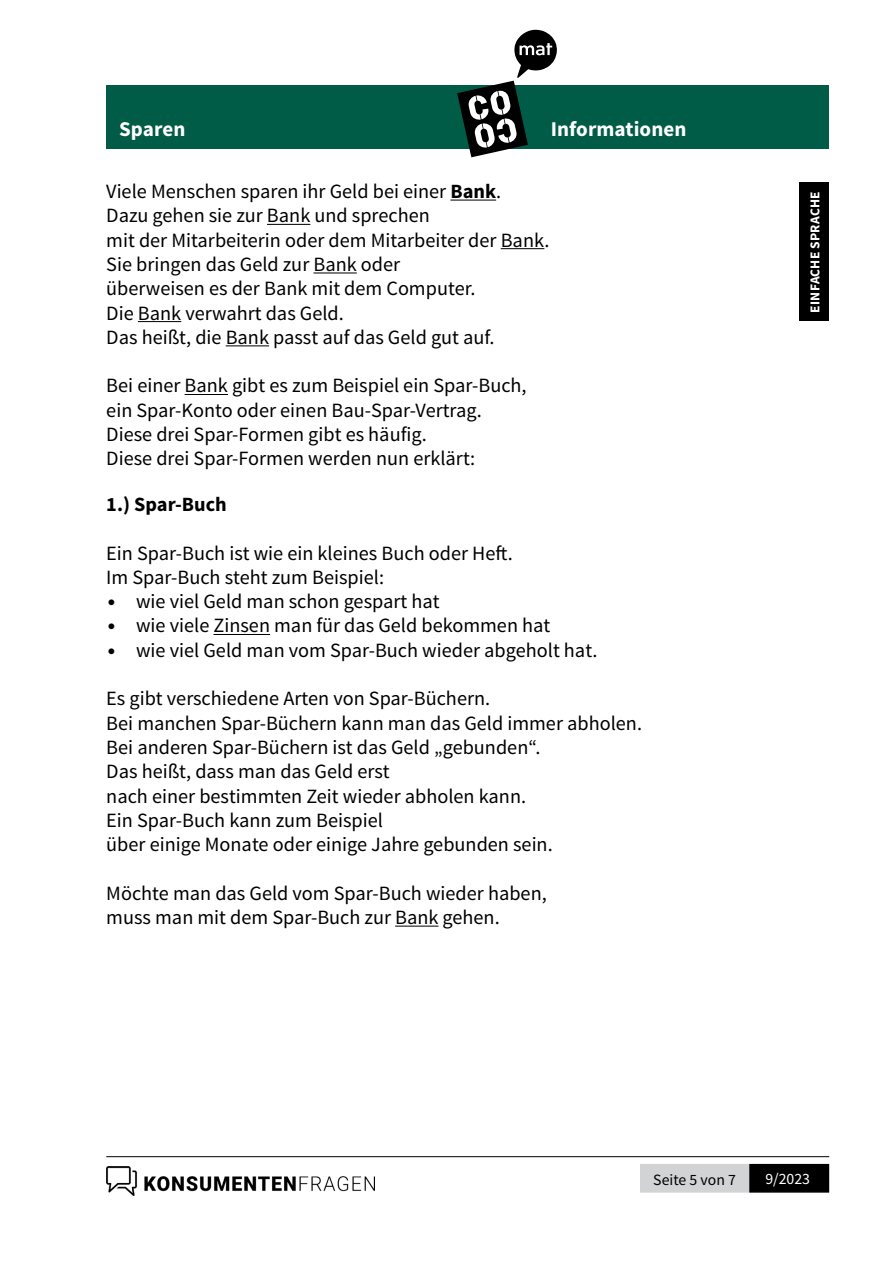
<style>
.page{position:relative;width:893px;height:1263px;background:#fff}
.page>*{position:absolute;margin:0;border:0;box-sizing:border-box;transform-origin:0 0}
.t1{font:700 21px "Source Sans Pro";letter-spacing:.005em;color:#fff}
.P_Lauftext_13_5{font:20.25px/24.3px "Source Sans Pro";color:#000}
.H4_H4_13_5_Bold{font:700 20.25px "Source Sans Pro";color:#000}
.t2{font:15.75px "Source Sans Pro";color:#000}
.t3{font:15.75px "Source Sans Pro";color:#fff}
.t4{font:700 13.5px "Source Sans Pro";letter-spacing:.015em;color:#fff}
.s1{font-weight:700}
.s2{font-family:"Trebuchet MS"}
</style>
<div class="page">
<div style="left:640px;top:1164px;width:109px;height:28px;background:#d1d3d4"></div>
<div style="left:749px;top:1164px;width:80px;height:28px;background:#000"></div>
<hr style="left:106px;top:1156px;width:723px;height:1px;background:#000">
<img style="left:106px;top:1166px;width:268px;height:29px">
<div style="left:106px;top:85px;width:723px;height:64px;background:#005b47"></div>
<svg style="left:457px;top:30px;width:100px;height:127px"></svg>
<div style="left:799px;top:183px;width:30px;height:138px;background:#000"></div>
<hr style="left:450px;top:200px;width:46px;height:1px;background:#000">
<hr style="left:267px;top:224px;width:43px;height:1px;background:#000">
<hr style="left:501px;top:248px;width:43px;height:1px;background:#000">
<hr style="left:313px;top:272px;width:44px;height:1px;background:#000">
<hr style="left:138px;top:321px;width:43px;height:1px;background:#000">
<hr style="left:226px;top:345px;width:43px;height:1px;background:#000">
<hr style="left:185px;top:394px;width:43px;height:1px;background:#000">
<hr style="left:213px;top:634px;width:57px;height:1px;background:#000">
<hr style="left:395px;top:926px;width:43px;height:1px;background:#000">
<p class="t1" style="left:119px;top:116px;width:68px">Sparen</p>
<p class="t1" style="left:551px;top:116px;width:137px">Informationen</p>
<p class="P_Lauftext_13_5" style="left:106px;top:180px;width:396px">Viele Menschen sparen ihr Geld bei einer <span class="s1">Bank</span>.</p>
<p class="P_Lauftext_13_5" style="left:106px;top:204px;width:445px">Dazu gehen sie zur Bank und sprechen<br>mit der Mitarbeiterin oder dem Mitarbeiter der Bank.</p>
<p class="P_Lauftext_13_5" style="left:106px;top:252px;width:371px">Sie bringen das Geld zur Bank oder überweisen es der Bank mit dem Computer.</p>
<p class="P_Lauftext_13_5" style="left:106px;top:301px;width:239px">Die Bank verwahrt das Geld.</p>
<p class="P_Lauftext_13_5" style="left:106px;top:325px;width:390px">Das heißt, die Bank passt auf das Geld gut auf.</p>
<p class="P_Lauftext_13_5" style="left:106px;top:374px;width:422px">Bei einer Bank gibt es zum Beispiel ein Spar-Buch, ein Spar-Konto oder einen Bau-Spar-Vertrag.</p>
<p class="P_Lauftext_13_5" style="left:106px;top:423px;width:322px">Diese drei Spar-Formen gibt es häufig.</p>
<p class="P_Lauftext_13_5" style="left:106px;top:447px;width:370px">Diese drei Spar-Formen werden nun erklärt:</p>
<h4 class="H4_H4_13_5_Bold" style="left:106px;top:491px;width:122px">1.) Spar-Buch</h4>
<p class="P_Lauftext_13_5" style="left:106px;top:541px;width:408px">Ein Spar-Buch ist wie ein kleines Buch oder Heft.</p>
<p class="P_Lauftext_13_5" style="left:106px;top:565px;width:279px">Im Spar-Buch steht zum Beispiel:</p>
<p class="P_Lauftext_13_5" style="left:106px;top:590px;width:335px"><span class="s2">•</span> wie viel Geld man schon gespart hat</p>
<p class="P_Lauftext_13_5" style="left:106px;top:614px;width:446px"><span class="s2">•</span> wie viele Zinsen man für das Geld bekommen hat</p>
<p class="P_Lauftext_13_5" style="left:106px;top:638px;width:493px"><span class="s2">•</span> wie viel Geld man vom Spar-Buch wieder abgeholt hat.</p>
<p class="P_Lauftext_13_5" style="left:106px;top:687px;width:385px">Es gibt verschiedene Arten von Spar-Büchern.</p>
<p class="P_Lauftext_13_5" style="left:106px;top:711px;width:537px">Bei manchen Spar-Büchern kann man das Geld immer abholen.</p>
<p class="P_Lauftext_13_5" style="left:106px;top:735px;width:436px">Bei anderen Spar-Büchern ist das Geld „gebunden“.</p>
<p class="P_Lauftext_13_5" style="left:106px;top:760px;width:421px">Das heißt, dass man das Geld erst<br>nach einer bestimmten Zeit wieder abholen kann.</p>
<p class="P_Lauftext_13_5" style="left:106px;top:808px;width:448px">Ein Spar-Buch kann zum Beispiel<br>über einige Monate oder einige Jahre gebunden sein.</p>
<p class="P_Lauftext_13_5" style="left:106px;top:881px;width:442px">Möchte man das Geld vom Spar-Buch wieder haben, muss man mit dem Spar-Buch zur Bank gehen.</p>
<p class="t4" style="left:806px;top:313px;width:123px;rotate:-90deg">EINFACHE SPRACHE</p>
<p class="t2" style="left:653px;top:1170px;width:84px">Seite 5 von 7</p>
<p class="t3" style="left:765px;top:1169px;width:46px">9/2023</p>
</div>
